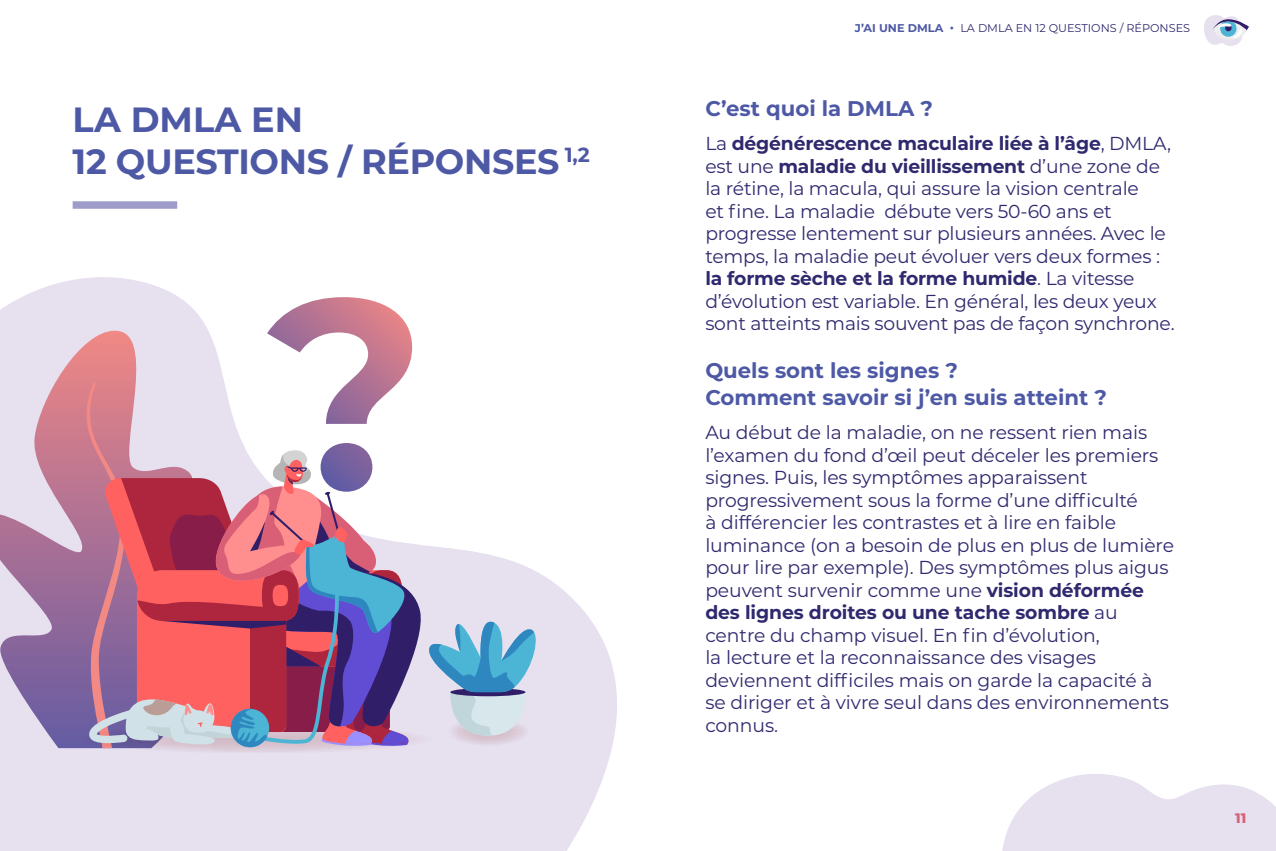
<style>
.page{position:relative;width:1276px;height:851px;background:#fff}
.page>*{position:absolute;margin:0;border:0;box-sizing:border-box;transform-origin:0 0}
.t1{font:700 270.12px "Montserrat";color:#fff}
.t2{font:700 35px/42px "Montserrat";letter-spacing:-.01em;color:#4e59a6}
.t3{font:700 21.25px/27px "Montserrat";color:#4e59a6}
.t4{font:18.75px/22.5px "Montserrat";letter-spacing:-.005em;color:#2f296e}
.t5{font:800 13.75px "Montserrat";color:#d86378}
.t6{font:11.25px "Montserrat";color:#2f296e}
.s1{font-weight:700;color:#4e59a6}
.s2{font-weight:700}
</style>
<div class="page">
<svg style="left:0;top:277px;width:617px;height:573px;fill:#e6e0ef"></svg>
<svg style="left:0;top:330px;width:244px;height:418px;background:#c8a9c3"></svg>
<svg style="left:1002px;top:774px;width:274px;height:76px"></svg>
<div style="left:73px;top:201px;width:104px;height:8px;background:#9f9ccc"></div>
<svg style="left:1204px;top:15px;width:45px;height:31px"></svg>
<svg style="left:80px;top:381px;width:461px;height:371px"></svg>
<p class="t2" style="left:73px;top:97px;width:519px">LA DMLA EN<br>12 QUESTIONS / RÉPONSES <sup>1,2</sup></p>
<p class="t1" style="left:267px;top:199px;width:161px">?</p>
<p class="t6" style="left:855px;top:20px;width:337px"><span class="s1">J’AI UNE DMLA •</span> LA DMLA EN 12 QUESTIONS / RÉPONSES</p>
<p class="t3" style="left:705px;top:94px;width:229px">C’est quoi la DMLA ?</p>
<p class="t4" style="left:705px;top:131px;width:469px">La <span class="s2">dégénérescence maculaire liée à l’âge</span>, DMLA, est une <span class="s2">maladie du vieillissement</span> d’une zone de la rétine, la macula, qui assure la vision centrale<br>et fine. La maladie débute vers 50-60 ans et progresse lentement sur plusieurs années. Avec le temps, la maladie peut évoluer vers deux formes : <span class="s2">la forme sèche et la forme humide</span>. La vitesse d’évolution est variable. En général, les deux yeux sont atteints mais souvent pas de façon synchrone.</p>
<p class="t3" style="left:705px;top:356px;width:403px">Quels sont les signes ?<br>Comment savoir si j’en suis atteint ?</p>
<p class="t4" style="left:705px;top:420px;width:470px">Au début de la maladie, on ne ressent rien mais l’examen du fond d’œil peut déceler les premiers signes. Puis, les symptômes apparaissent progressivement sous la forme d’une difficulté<br>à différencier les contrastes et à lire en faible luminance (on a besoin de plus en plus de lumière pour lire par exemple). Des symptômes plus aigus peuvent survenir comme une <span class="s2">vision déformée des lignes droites ou une tache sombre</span> au centre du champ visuel. En fin d’évolution,<br>la lecture et la reconnaissance des visages deviennent difficiles mais on garde la capacité à se diriger et à vivre seul dans des environnements connus.</p>
<p class="t5" style="left:1235px;top:807px;width:13px">11</p>
</div>
